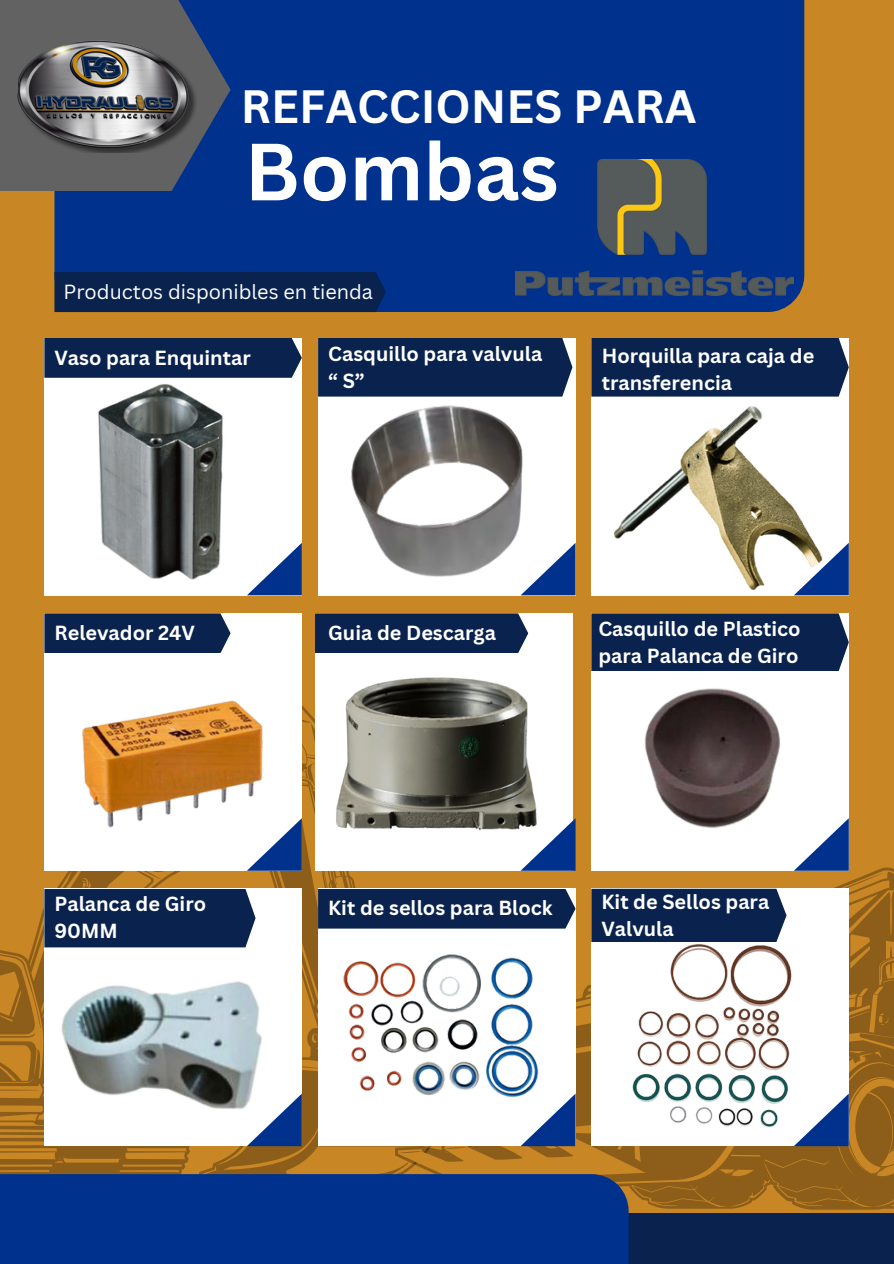
<style>
.page{position:relative;width:894px;height:1264px;background:#fff}
.page>*{position:absolute;margin:0;border:0;box-sizing:border-box;transform-origin:0 0}
.t1{font:700 79.2px "Canva Sans";color:#fff}
.t2{font:700 45.45px "Canva Sans";color:#fff}
.t3{font:700 19.8px/27px "Canva Sans";color:#fff}
.t4{font:19.8px "Canva Sans";color:#fff}
</style>
<div class="page">
<div style="left:0;top:0;width:893px;height:1263px;background:#c88624"></div>
<div style="left:44px;top:338px;width:258px;height:257px;background:#fff"></div>
<svg style="left:0;top:705px;width:395px;height:469px"></svg>
<svg style="left:0;top:1089px;width:40px;height:1px"></svg>
<svg style="left:302px;top:717px;width:8px;height:6px"></svg>
<svg style="left:302px;top:775px;width:12px;height:11px"></svg>
<svg style="left:0;top:950px;width:35px;height:87px"></svg>
<svg style="left:314px;top:1034px;width:4px;height:7px"></svg>
<svg style="left:395px;top:867px;width:498px;height:342px;fill:#8c5e19"></svg>
<svg style="left:632px;top:1185px;width:73px;height:17px"></svg>
<svg style="left:879px;top:956px;width:14px;height:25px"></svg>
<svg style="left:575px;top:984px;width:16px;height:39px"></svg>
<svg style="left:777px;top:1185px;width:73px;height:17px"></svg>
<svg style="left:399px;top:1146px;width:67px;height:27px"></svg>
<div style="left:44px;top:888px;width:258px;height:258px;background:#fff"></div>
<div style="left:44px;top:613px;width:258px;height:257px;background:#fff"></div>
<div style="left:318px;top:338px;width:257px;height:257px;background:#fff"></div>
<div style="left:318px;top:888px;width:257px;height:258px;background:#fff"></div>
<div style="left:315px;top:613px;width:257px;height:257px;background:#fff"></div>
<div style="left:591px;top:338px;width:257px;height:257px;background:#fff"></div>
<div style="left:591px;top:888px;width:257px;height:258px;background:#fff"></div>
<div style="left:591px;top:613px;width:257px;height:257px;background:#fff"></div>
<div style="left:44px;top:338px;width:258px;height:40px;background:#0a234e"></div>
<div style="left:44px;top:613px;width:186px;height:40px;background:#0a234e"></div>
<div style="left:318px;top:338px;width:254px;height:58px;background:#0a234e"></div>
<div style="left:318px;top:889px;width:257px;height:39px;background:#0a234e"></div>
<div style="left:315px;top:613px;width:213px;height:40px;background:#0a234e"></div>
<div style="left:591px;top:338px;width:257px;height:58px;background:#0a234e"></div>
<div style="left:591px;top:888px;width:195px;height:54px;background:#0a234e"></div>
<div style="left:591px;top:613px;width:257px;height:58px;background:#0a234e"></div>
<svg style="left:247px;top:543px;width:55px;height:52px"></svg>
<svg style="left:247px;top:1093px;width:55px;height:53px"></svg>
<svg style="left:44px;top:818px;width:258px;height:129px"></svg>
<svg style="left:521px;top:543px;width:54px;height:52px"></svg>
<svg style="left:521px;top:1094px;width:54px;height:52px"></svg>
<svg style="left:521px;top:818px;width:54px;height:52px"></svg>
<svg style="left:794px;top:543px;width:54px;height:52px"></svg>
<svg style="left:794px;top:1094px;width:54px;height:52px"></svg>
<svg style="left:793px;top:818px;width:90px;height:89px"></svg>
<div style="left:54px;top:0;width:750px;height:312px;background:#00318c"></div>
<svg style="left:0;top:0;width:230px;height:191px;background:#4a566c"></svg>
<div style="left:54px;top:272px;width:332px;height:40px;background:#0a234e"></div>
<div style="left:575px;top:1212px;width:318px;height:51px;background:#0a234e"></div>
<div style="left:0;top:1174px;width:628px;height:89px;background:#00318c"></div>
<img style="left:6px;top:33px;width:191px;height:120px">
<img style="left:515px;top:159px;width:278px;height:137px">
<img style="left:98px;top:384px;width:125px;height:196px">
<img style="left:613px;top:406px;width:216px;height:186px">
<img style="left:77px;top:700px;width:192px;height:134px">
<img style="left:336px;top:677px;width:205px;height:158px">
<img style="left:349px;top:395px;width:182px;height:184px">
<img style="left:644px;top:688px;width:136px;height:141px">
<img style="left:61px;top:981px;width:207px;height:144px">
<img style="left:628px;top:941px;width:164px;height:187px">
<img style="left:343px;top:954px;width:199px;height:176px">
<h1 class="t2" style="left:241px;top:75px;width:457px">REFACCIONES PARA</h1>
<p class="t1" style="left:244px;top:116px;width:315px">Bombas</p>
<h3 class="t4" style="left:63px;top:277px;width:311px">Productos disponibles en tienda</h3>
<p class="t3" style="left:54px;top:343px;width:198px">Vaso para Enquintar</p>
<p class="t3" style="left:328px;top:339px;width:215px">Casquillo para valvula “ S”</p>
<h3 class="t3" style="left:601px;top:341px;width:214px">Horquilla para caja de transferencia</h3>
<p class="t3" style="left:54px;top:619px;width:142px">Relevador 24V</p>
<h3 class="t3" style="left:54px;top:890px;width:153px">Palanca de Giro<br>90MM</h3>
<h2 class="t3" style="left:328px;top:619px;width:169px">Guia de Descarga</h2>
<p class="t3" style="left:598px;top:614px;width:204px">Casquillo de Plastico para Palanca de Giro</p>
<p class="t3" style="left:328px;top:894px;width:226px">Kit de sellos para Block</p>
<p class="t3" style="left:601px;top:888px;width:169px">Kit de Sellos para<br>Valvula</p>
</div>
